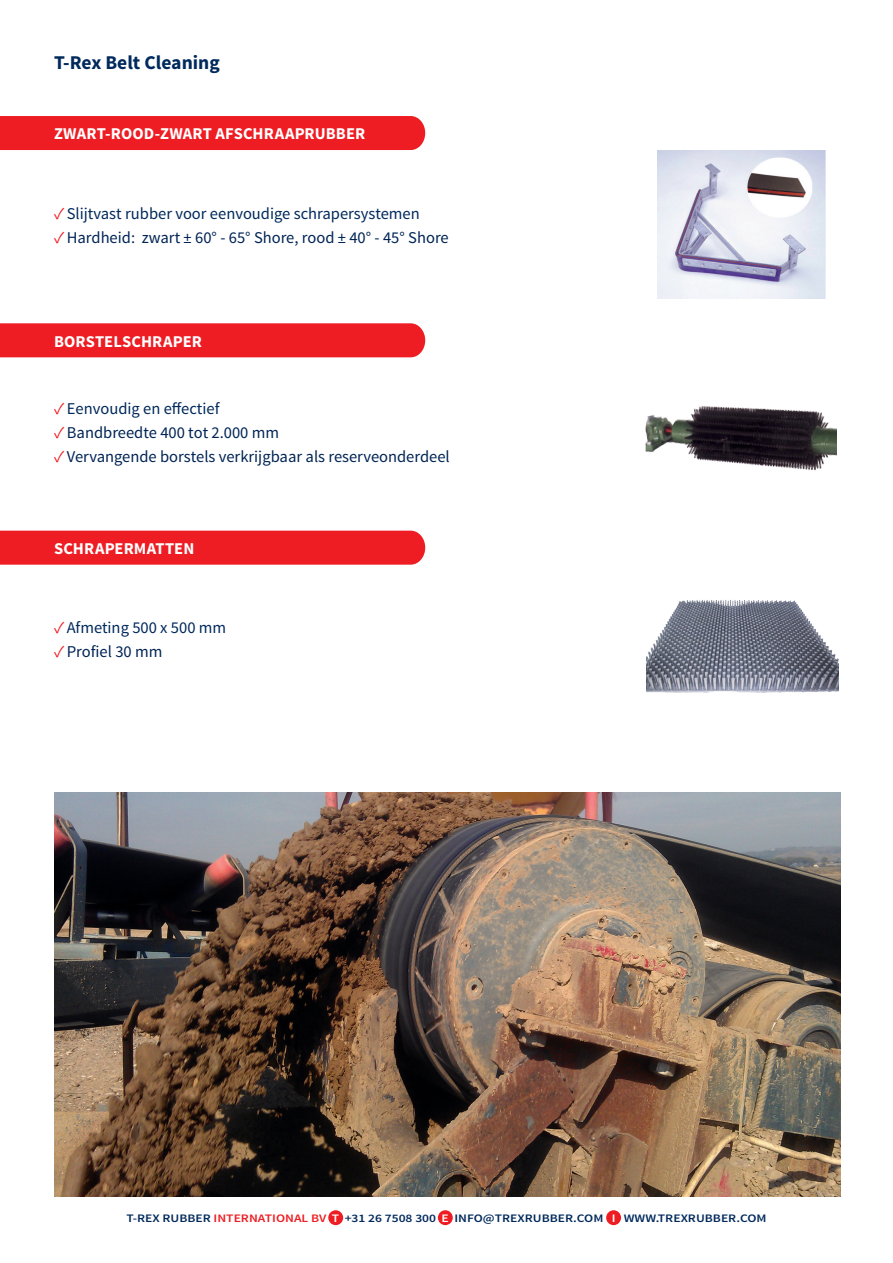
<style>
.page{position:relative;width:893px;height:1263px;background:#fff}
.page>*{position:absolute;margin:0;border:0;box-sizing:border-box;transform-origin:0 0}
.t1{font:700 19.5px "Source Sans Pro";color:#00295c}
.t2{font:16.5px "Source Sans Pro";color:#002455}
.t3{font:16.5px "Source Sans Pro";color:#00295c}
.Titels{font:700 16.5px "Source Sans Pro";letter-spacing:.005em;color:#fff}
.t4{font:600 11.55px "Source Sans Pro";color:#00295c;scale:1.18 1}
.s1{color:#ee1d23}
.s2{color:#fff}
</style>
<div class="page">
<img style="left:54px;top:792px;width:787px;height:404px">
<div style="left:328px;top:1210px;width:15px;height:15px;background:#ee1d23;border-radius:50%"></div>
<div style="left:438px;top:1210px;width:15px;height:15px;background:#ee1d23;border-radius:50%"></div>
<div style="left:606px;top:1210px;width:15px;height:15px;background:#ee1d23;border-radius:50%"></div>
<img style="left:646px;top:406px;width:191px;height:65px">
<img style="left:658px;top:150px;width:167px;height:149px">
<img style="left:647px;top:600px;width:191px;height:93px">
<div style="left:0;top:531px;width:425px;height:34px;background:#ee1d23"></div>
<div style="left:0;top:116px;width:425px;height:34px;background:#ee1d23"></div>
<div style="left:0;top:323px;width:425px;height:34px;background:#ee1d23"></div>
<p class="t1" style="left:54px;top:50px;width:167px">T-Rex Belt Cleaning</p>
<p class="Titels" style="left:54px;top:123px;width:313px">ZWART-ROOD-ZWART AFSCHRAAPRUBBER</p>
<p class="t3" style="left:54px;top:203px;width:367px"><span class="s1">✓</span> Slijtvast rubber voor eenvoudige schrapersystemen</p>
<p class="t2" style="left:54px;top:227px;width:396px"><span class="s1">✓</span> Hardheid: zwart ± 60° - 65° Shore, rood ± 40° - 45° Shore</p>
<p class="Titels" style="left:54px;top:330px;width:149px">BORSTELSCHRAPER</p>
<p class="t3" style="left:54px;top:398px;width:167px"><span class="s1">✓</span> Eenvoudig en effectief</p>
<p class="t2" style="left:54px;top:422px;width:227px"><span class="s1">✓</span> Bandbreedte 400 tot 2.000 mm</p>
<p class="t2" style="left:54px;top:446px;width:397px"><span class="s1">✓</span> Vervangende borstels verkrijgbaar als reserveonderdeel</p>
<p class="Titels" style="left:54px;top:538px;width:142px">SCHRAPERMATTEN</p>
<p class="t3" style="left:54px;top:617px;width:174px"><span class="s1">✓</span> Afmeting 500 x 500 mm</p>
<p class="t2" style="left:54px;top:641px;width:110px"><span class="s1">✓</span> Profiel 30 mm</p>
<p class="t4" style="left:126px;top:1211px;width:544px">T-REX RUBBER <span class="s1">INTERNATIONAL BV</span> <span class="s2">T</span> +31 26 7508 300 <span class="s2">E</span> INFO@TREXRUBBER.COM <span class="s2">I</span> WWW.TREXRUBBER.COM</p>
</div>
